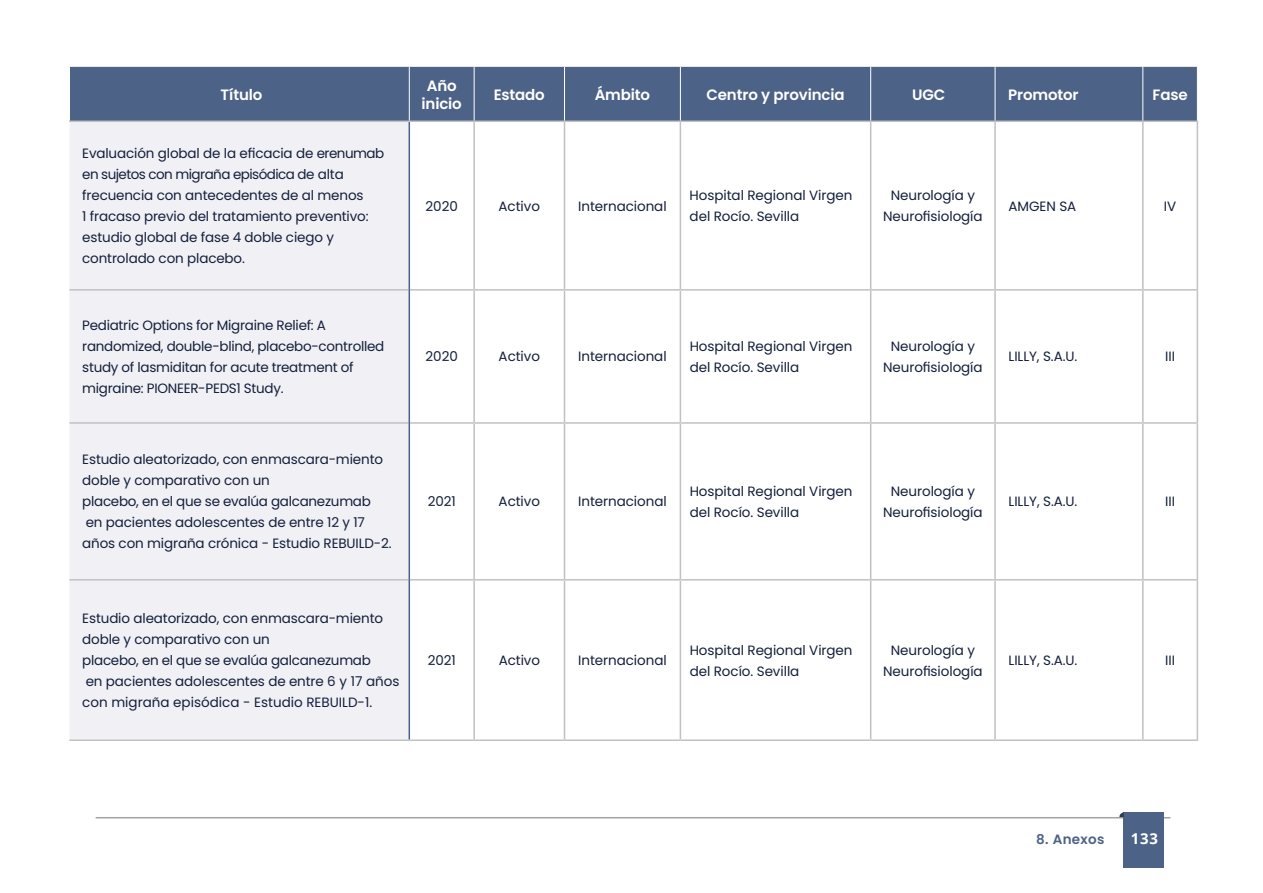
<style>
.page{position:relative;width:1263px;height:893px;background:#fff}
.page>*{position:absolute;margin:0;border:0;box-sizing:border-box;transform-origin:0 0}
.t1{font:600 15px/18px "Poppins";letter-spacing:-.01em;color:#fff;text-align:center}
.t2{font:700 15px "Open Sans";color:#fff}
.t3{font:13.5px/21px "Poppins";letter-spacing:-.01em;color:#131f3b}
.t4{font:600 13.5px "Poppins";letter-spacing:.025em;color:#4c6287}
</style>
<div class="page">
<hr style="left:96px;top:817px;width:1074px;height:1px;background:#a3a3a6">
<div style="left:1124px;top:812px;width:40px;height:56px;background:#4c6287"></div>
<svg style="left:1119px;top:812px;width:5px;height:5px"></svg>
<div style="left:70px;top:67px;width:1127px;height:54px;background:#4c6287"></div>
<div style="left:69px;top:122px;width:340px;height:617px;background:#f0f0f5"></div>
<svg style="left:410px;top:122px;width:270px;height:167px"></svg>
<svg style="left:563px;top:291px;width:117px;height:448px"></svg>
<div style="left:564px;top:580px;width:116px;height:160px;background:#fff"></div>
<hr style="left:473px;top:122px;width:2px;height:167px;background:#c1c1c1">
<hr style="left:870px;top:122px;width:1px;height:167px;background:#c1c1c1">
<hr style="left:473px;top:291px;width:2px;height:131px;background:#c1c1c1">
<hr style="left:870px;top:291px;width:1px;height:131px;background:#c1c1c1">
<hr style="left:473px;top:424px;width:2px;height:155px;background:#c1c1c1">
<hr style="left:870px;top:424px;width:1px;height:155px;background:#c1c1c1">
<hr style="left:473px;top:581px;width:2px;height:158px;background:#c1c1c1">
<hr style="left:870px;top:581px;width:1px;height:158px;background:#c1c1c1">
<hr style="left:564px;top:122px;width:1px;height:167px;background:#c1c1c1">
<hr style="left:994px;top:122px;width:2px;height:167px;background:#c1c1c1">
<hr style="left:564px;top:291px;width:1px;height:131px;background:#c1c1c1">
<hr style="left:994px;top:291px;width:2px;height:131px;background:#c1c1c1">
<hr style="left:564px;top:424px;width:1px;height:155px;background:#c1c1c1">
<hr style="left:994px;top:424px;width:2px;height:155px;background:#c1c1c1">
<hr style="left:564px;top:581px;width:1px;height:158px;background:#c1c1c1">
<hr style="left:994px;top:581px;width:2px;height:158px;background:#c1c1c1">
<hr style="left:680px;top:122px;width:1px;height:167px;background:#c1c1c1">
<hr style="left:1142px;top:122px;width:1px;height:167px;background:#c1c1c1">
<hr style="left:680px;top:291px;width:1px;height:131px;background:#c1c1c1">
<hr style="left:1142px;top:291px;width:1px;height:131px;background:#c1c1c1">
<hr style="left:680px;top:424px;width:1px;height:155px;background:#c1c1c1">
<hr style="left:1142px;top:424px;width:1px;height:155px;background:#c1c1c1">
<hr style="left:680px;top:581px;width:1px;height:158px;background:#c1c1c1">
<hr style="left:1142px;top:581px;width:1px;height:158px;background:#c1c1c1">
<hr style="left:1196px;top:122px;width:2px;height:167px;background:#c1c1c1">
<hr style="left:1196px;top:291px;width:2px;height:131px;background:#c1c1c1">
<hr style="left:1196px;top:424px;width:2px;height:155px;background:#c1c1c1">
<hr style="left:1196px;top:581px;width:2px;height:158px;background:#c1c1c1">
<hr style="left:410px;top:289px;width:64px;height:2px;background:#c1c1c1">
<hr style="left:680px;top:289px;width:191px;height:2px;background:#c1c1c1">
<hr style="left:410px;top:422px;width:64px;height:2px;background:#c1c1c1">
<hr style="left:680px;top:422px;width:191px;height:2px;background:#c1c1c1">
<hr style="left:410px;top:579px;width:64px;height:2px;background:#c1c1c1">
<hr style="left:680px;top:579px;width:191px;height:2px;background:#c1c1c1">
<hr style="left:409px;top:739px;width:65px;height:2px;background:#c1c1c1">
<hr style="left:680px;top:739px;width:191px;height:2px;background:#c1c1c1">
<hr style="left:474px;top:289px;width:90px;height:2px;background:#c1c1c1">
<hr style="left:871px;top:289px;width:124px;height:2px;background:#c1c1c1">
<hr style="left:474px;top:422px;width:90px;height:2px;background:#c1c1c1">
<hr style="left:871px;top:422px;width:124px;height:2px;background:#c1c1c1">
<hr style="left:474px;top:579px;width:90px;height:2px;background:#c1c1c1">
<hr style="left:871px;top:579px;width:124px;height:2px;background:#c1c1c1">
<hr style="left:474px;top:739px;width:90px;height:2px;background:#c1c1c1">
<hr style="left:871px;top:739px;width:124px;height:2px;background:#c1c1c1">
<hr style="left:564px;top:289px;width:116px;height:2px;background:#c1c1c1">
<hr style="left:995px;top:289px;width:148px;height:2px;background:#c1c1c1">
<hr style="left:564px;top:422px;width:116px;height:2px;background:#c1c1c1">
<hr style="left:995px;top:422px;width:148px;height:2px;background:#c1c1c1">
<hr style="left:564px;top:579px;width:116px;height:2px;background:#c1c1c1">
<hr style="left:995px;top:579px;width:148px;height:2px;background:#c1c1c1">
<hr style="left:564px;top:739px;width:116px;height:2px;background:#c1c1c1">
<hr style="left:995px;top:739px;width:148px;height:2px;background:#c1c1c1">
<hr style="left:1143px;top:289px;width:55px;height:2px;background:#c1c1c1">
<hr style="left:1143px;top:422px;width:55px;height:2px;background:#c1c1c1">
<hr style="left:1143px;top:579px;width:55px;height:2px;background:#c1c1c1">
<hr style="left:1143px;top:739px;width:55px;height:2px;background:#c1c1c1">
<hr style="left:69px;top:289px;width:340px;height:2px;background:#c1c1c1">
<hr style="left:69px;top:422px;width:340px;height:2px;background:#c1c1c1">
<hr style="left:69px;top:579px;width:340px;height:2px;background:#c1c1c1">
<hr style="left:69px;top:739px;width:340px;height:2px;background:#c1c1c1">
<hr style="left:474px;top:121px;width:90px;height:1px;background:#c1c1c1">
<hr style="left:871px;top:121px;width:124px;height:1px;background:#c1c1c1">
<hr style="left:1143px;top:121px;width:55px;height:1px;background:#c1c1c1">
<hr style="left:564px;top:121px;width:116px;height:1px;background:#c1c1c1">
<hr style="left:995px;top:121px;width:148px;height:1px;background:#c1c1c1">
<hr style="left:409px;top:121px;width:65px;height:1px;background:#c1c1c1">
<hr style="left:680px;top:121px;width:191px;height:1px;background:#c1c1c1">
<hr style="left:69px;top:121px;width:340px;height:1px;background:#c1c1c1">
<hr style="left:409px;top:122px;width:1px;height:168px;background:#4c6287">
<hr style="left:409px;top:290px;width:1px;height:133px;background:#4c6287">
<hr style="left:409px;top:423px;width:1px;height:157px;background:#4c6287">
<hr style="left:409px;top:580px;width:1px;height:159px;background:#4c6287">
<hr style="left:409px;top:67px;width:1px;height:54px;background:#fff">
<hr style="left:474px;top:67px;width:1px;height:54px;background:#fff">
<hr style="left:564px;top:67px;width:1px;height:54px;background:#fff">
<hr style="left:680px;top:67px;width:1px;height:54px;background:#fff">
<hr style="left:870px;top:67px;width:1px;height:54px;background:#fff">
<hr style="left:995px;top:67px;width:1px;height:54px;background:#fff">
<hr style="left:1142px;top:67px;width:1px;height:54px;background:#fff">
<p class="t1" style="left:221px;top:85px;width:43px">Título</p>
<p class="t1" style="left:422px;top:76px;width:42px">Año inicio</p>
<p class="t1" style="left:494px;top:85px;width:53px">Estado</p>
<p class="t1" style="left:595px;top:85px;width:57px">Ámbito</p>
<p class="t1" style="left:706px;top:85px;width:140px">Centro y provincia</p>
<p class="t1" style="left:912px;top:85px;width:35px">UGC</p>
<p class="t1" style="left:1008px;top:85px;width:72px">Promotor</p>
<p class="t1" style="left:1152px;top:85px;width:37px">Fase</p>
<p class="t3" style="left:82px;top:143px;width:303px">Evaluación global de la eficacia de erenumab en sujetos con migraña episódica de alta frecuencia con antecedentes de al menos<br>1 fracaso previo del tratamiento preventivo: estudio global de fase 4 doble ciego y controlado con placebo.</p>
<p class="t3" style="left:426px;top:195px;width:34px">2020</p>
<p class="t3" style="left:499px;top:195px;width:43px">Activo</p>
<p class="t3" style="left:578px;top:195px;width:90px">Internacional</p>
<p class="t3" style="left:690px;top:185px;width:164px">Hospital Regional Virgen del Rocío. Sevilla</p>
<p class="t3" style="left:883px;top:185px;width:101px;text-align:center">Neurología y<br>Neurofisiología</p>
<p class="t3" style="left:1008px;top:195px;width:69px">AMGEN SA</p>
<p class="t3" style="left:1164px;top:195px;width:14px">IV</p>
<p class="t3" style="left:82px;top:315px;width:304px">Pediatric Options for Migraine Relief: A randomized, double-blind, placebo-controlled study of lasmiditan for acute treatment of migraine: PIONEER-PEDS1 Study.</p>
<p class="t3" style="left:82px;top:449px;width:311px">Estudio aleatorizado, con enmascara-miento doble y comparativo con un<br>placebo, en el que se evalúa galcanezumab<br>en pacientes adolescentes de entre 12 y 17 años con migraña crónica - Estudio REBUILD-2.</p>
<p class="t3" style="left:82px;top:608px;width:319px">Estudio aleatorizado, con enmascara-miento doble y comparativo con un<br>placebo, en el que se evalúa galcanezumab<br>en pacientes adolescentes de entre 6 y 17 años con migraña episódica - Estudio REBUILD-1.</p>
<p class="t3" style="left:426px;top:346px;width:34px">2020</p>
<p class="t3" style="left:499px;top:346px;width:43px">Activo</p>
<p class="t3" style="left:578px;top:346px;width:90px">Internacional</p>
<p class="t3" style="left:690px;top:336px;width:164px">Hospital Regional Virgen del Rocío. Sevilla</p>
<p class="t3" style="left:883px;top:336px;width:101px;text-align:center">Neurología y<br>Neurofisiología</p>
<p class="t3" style="left:1008px;top:346px;width:70px">LILLY, S.A.U.</p>
<p class="t3" style="left:1165px;top:346px;width:12px">III</p>
<p class="t3" style="left:428px;top:491px;width:30px">2021</p>
<p class="t3" style="left:499px;top:491px;width:43px">Activo</p>
<p class="t3" style="left:578px;top:491px;width:90px">Internacional</p>
<p class="t3" style="left:690px;top:481px;width:164px">Hospital Regional Virgen del Rocío. Sevilla</p>
<p class="t3" style="left:883px;top:481px;width:101px;text-align:center">Neurología y<br>Neurofisiología</p>
<p class="t3" style="left:1009px;top:491px;width:70px">LILLY, S.A.U.</p>
<p class="t3" style="left:1165px;top:491px;width:12px">III</p>
<p class="t3" style="left:428px;top:650px;width:30px">2021</p>
<p class="t3" style="left:499px;top:650px;width:43px">Activo</p>
<p class="t3" style="left:578px;top:650px;width:90px">Internacional</p>
<p class="t3" style="left:690px;top:639px;width:164px">Hospital Regional Virgen del Rocío. Sevilla</p>
<p class="t3" style="left:883px;top:639px;width:101px;text-align:center">Neurología y<br>Neurofisiología</p>
<p class="t3" style="left:1009px;top:650px;width:70px">LILLY, S.A.U.</p>
<p class="t3" style="left:1165px;top:650px;width:12px">III</p>
<p class="t4" style="left:1036px;top:831px;width:70px">8. Anexos</p>
<p class="t2" style="left:1131px;top:828px;width:29px">133</p>
</div>
